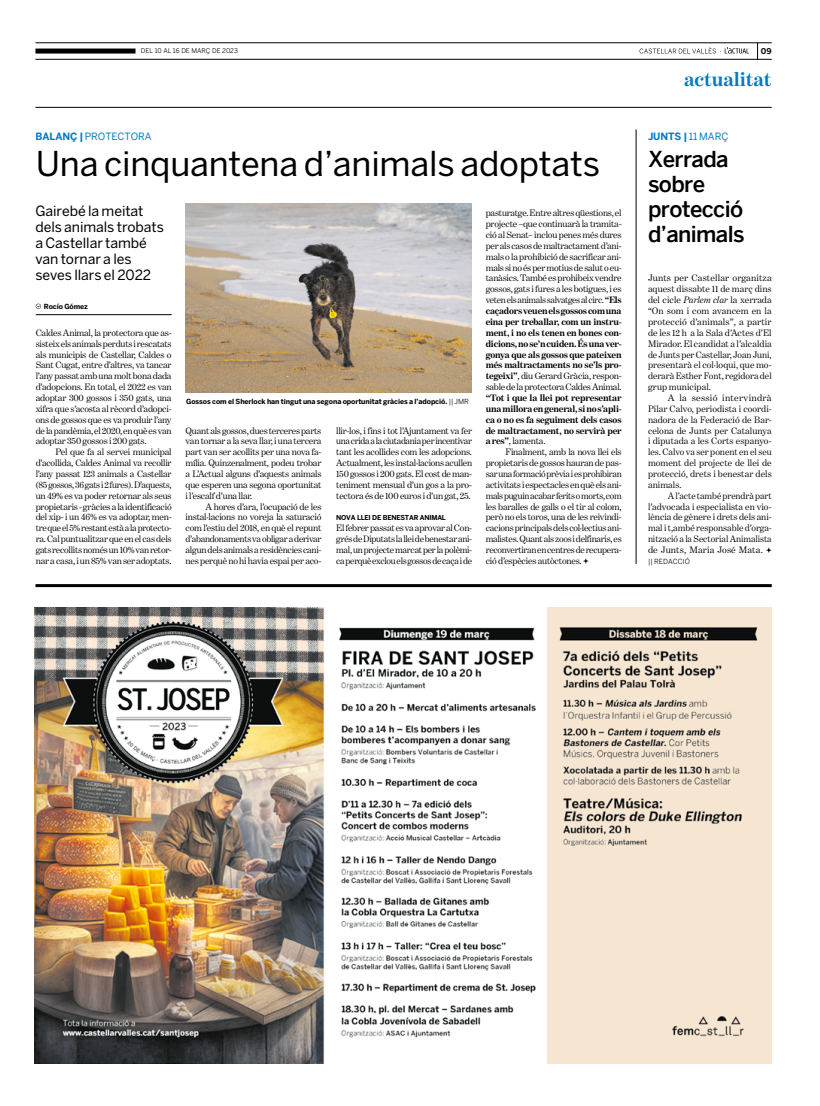
<style>
.page{position:relative;width:820px;height:1106px;background:#fff}
.page>*{position:absolute;margin:0;border:0;box-sizing:border-box;transform-origin:0 0}
.t1{font:34px "Benton Sans";letter-spacing:-.005em;color:#000}
.t2{font:500 22px/25px "Benton Sans";letter-spacing:-.03em;color:#000}
.t3{font:700 20px "Benton Modern One";letter-spacing:-.005em;color:#007ac2}
.t4{font:14px/16px "Benton Sans";letter-spacing:-.005em;color:#000}
.t5{font:10px "Benton Sans";letter-spacing:-.005em;color:#007ac2}
.t6{font:700 10px "Benton Sans";letter-spacing:-.01em;color:#007ac2}
.t7{font:9.5px/10.9px "Benton Modern One";letter-spacing:-.02em;color:#000;text-align:justify}
.t8{font:700 9.5px/10.9px "Benton Modern One";letter-spacing:-.02em;color:#000;text-align:justify}
.t9{font:700 8px "Benton Sans";color:#000}
.t10{font:700 7px "Benton Sans";letter-spacing:-.01em;color:#000}
.t11{font:7px "Benton Sans";letter-spacing:.005em;color:#000}
.t12{font:700 6.7px "Benton Sans";letter-spacing:-.035em;color:#000}
.t13{font:6.5px "Benton Sans";letter-spacing:.005em;color:#000}
.s1{font-weight:700}
.s2{font-weight:400}
.s3{font-style:italic}
</style>
<div class="page">
<svg style="left:757px;top:44px;width:1px;height:15px"></svg>
<svg style="left:639px;top:47px;width:109px;height:7px"></svg>
<hr style="left:35px;top:107px;width:736px;height:1px;background:#000">
<hr style="left:35px;top:43px;width:736px;height:1px;background:#000">
<hr style="left:35px;top:59px;width:736px;height:1px;background:#000">
<div style="left:35px;top:49px;width:100px;height:5px;background:#000"></div>
<hr style="left:35px;top:584px;width:736px;height:3px;background:#000">
<img style="left:186px;top:204px;width:285px;height:189px">
<svg style="left:36px;top:304px;width:5px;height:5px"></svg>
<hr style="left:36px;top:314px;width:135px;height:1px;background:#000">
<svg style="left:583px;top:558px;width:5px;height:6px"></svg>
<svg style="left:766px;top:547px;width:5px;height:6px"></svg>
<hr style="left:635px;top:129px;width:1px;height:435px;background:#000">
<img style="left:35px;top:607px;width:735px;height:456px">
<p class="t13" style="left:141px;top:47px;width:98px">DEL 10 AL 16 DE MARÇ DE 2023</p>
<p class="t9" style="left:760px;top:46px;width:12px">09</p>
<h3 class="t3" style="left:684px;top:68px;width:89px">actualitat</h3>
<p class="t5" style="left:35px;top:131px;width:118px"><span class="s1">BALANÇ |</span> PROTECTORA</p>
<p class="t6" style="left:647px;top:131px;width:82px">JUNTS | <span class="s2">11 MARÇ</span></p>
<h1 class="t1" style="left:36px;top:144px;width:565px">Una cinquantena d’animals adoptats</h1>
<h3 class="t4" style="left:35px;top:202px;width:130px">Gairebé la meitat dels animals trobats a Castellar també van tornar a les seves llars el 2022</h3>
<p class="t10" style="left:44px;top:302px;width:46px">Rocío Gómez</p>
<p class="t7" style="left:485px;top:208px;width:137px">pasturatge. Entre altres qüestions, el projecte –que continuarà la tramita&shy;ció al Senat– inclou penes més dures per als casos de maltractament d’ani&shy;mals o la prohibició de sacrificar ani&shy;mals si no és per motius de salut o eu&shy;tanàsics. També es prohibeix vendre gossos, gats i fures a les botigues, i es veten els animals salvatges al circ. <span class="s1">“Els caçadors veuen els gossos com una eina per treballar, com un instru&shy;ment, i no els tenen en bones con&shy;dicions, no se’n cuiden. És una ver&shy;gonya que als gossos que pateixen més maltractaments no se’ls pro&shy;tegeixi”</span>, diu Gerard Gràcia, respon&shy;sable de la protectora Caldes Animal.</p>
<p class="t8" style="left:485px;top:392px;width:137px">“Tot i que la llei pot representar una millora en general, si no s’apli&shy;ca o no es fa seguiment dels casos de maltractament, no servirà per a res”<span class="s2">, lamenta.</span></p>
<p class="t7" style="left:485px;top:446px;width:137px;text-indent:20px">Finalment, amb la nova llei els propietaris de gossos hauran de pas&shy;sar una formació prèvia i es prohibiran activitats i espectacles en què els ani&shy;mals puguin acabar ferits o morts, com les baralles de galls o el tir al colom, però no els toros, una de les reivindi&shy;cacions principals dels col·lectius ani&shy;malistes. Quant als zoos i delfinaris, es reconvertiran en centres de recupera&shy;ció d’espècies autòctones.</p>
<p class="t7" style="left:36px;top:327px;width:137px">Caldes Animal, la protectora que as&shy;sisteix els animals perduts i rescatats als municipis de Castellar, Caldes o Sant Cugat, entre d’altres, va tancar l’any passat amb una molt bona dada d’adopcions. En total, el 2022 es van adoptar 300 gossos i 350 gats, una xifra que s’acosta al rècord d’adopci&shy;ons de gossos que es va produir l’any de la pandèmia, el 2020, en què es van adoptar 350 gossos i 200 gats.</p>
<p class="t7" style="left:36px;top:446px;width:137px;text-indent:20px">Pel que fa al servei municipal d’acollida, Caldes Animal va recollir l’any passat 123 animals a Castellar (85 gossos, 36 gats i 2 fures). D’aquests, un 49% es va poder retornar als seus propietaris - gràcies a la identificació del xip- i un 46% es va adoptar, men&shy;tre que el 5% restant està a la protecto&shy;ra. Cal puntualitzar que en el cas dels gats recollits només un 10% van retor&shy;nar a casa, i un 85% van ser adoptats.</p>
<p class="t10" style="left:186px;top:397px;width:284px">Gossos com el Sherlock han tingut una segona oportunitat gràcies a l’adopció. <span class="s2">|| JMR</span></p>
<p class="t7" style="left:185px;top:425px;width:137px">Quant als gossos, dues terceres parts van tornar a la seva llar, i una tercera part van ser acollits per una nova fa&shy;mília. Quinzenalment, podeu trobar a L’Actual alguns d’aquests animals que esperen una segona oportunitat i l’escalf d’una llar.</p>
<p class="t7" style="left:185px;top:501px;width:137px;text-indent:20px">A hores d’ara, l’ocupació de les instal·lacions no voreja la saturació com l’estiu del 2018, en què el repunt d’abandonaments va obligar a derivar algun dels animals a residències cani&shy;nes perquè no hi havia espai per aco-</p>
<p class="t7" style="left:336px;top:425px;width:137px">llir-los, i fins i tot l’Ajuntament va fer una crida a la ciutadania per incentivar tant les acollides com les adopcions.<br>Actualment, les instal·lacions acullen 150 gossos i 200 gats. El cost de man&shy;teniment mensual d’un gos a la pro&shy;tectora és de 100 euros i d’un gat, 25.</p>
<p class="t12" style="left:336px;top:514px;width:111px">NOVA LLEI DE BENESTAR ANIMAL</p>
<p class="t7" style="left:336px;top:522px;width:137px">El febrer passat es va aprovar al Con&shy;grés de Diputats la llei de benestar ani&shy;mal, un projecte marcat per la polèmi&shy;ca perquè exclou els gossos de caça i de</p>
<h2 class="t2" style="left:647px;top:147px;width:98px">Xerrada sobre protecció d’animals</h2>
<p class="t7" style="left:647px;top:273px;width:125px">Junts per Castellar organitza aquest dissabte 11 de març dins del cicle <span class="s3">Parlem clar</span> la xerrada “On som i com avancem en la protecció d’animals”, a partir de les 12 h a la Sala d’Actes d’El Mirador. El candidat a l’alcaldia de Junts per Castellar, Joan Juni, presentarà el col·loqui, que mo&shy;derarà Esther Font, regidora del grup municipal.</p>
<p class="t7" style="left:647px;top:392px;width:125px;text-indent:20px">A la sessió intervindrà Pilar Calvo, periodista i coordi&shy;nadora de la Federació de Bar&shy;celona de Junts per Catalunya i diputada a les Corts espanyo&shy;les. Calvo va ser ponent en el seu moment del projecte de llei de protecció, drets i benestar dels animals.</p>
<p class="t7" style="left:647px;top:490px;width:125px;text-indent:20px">A l’acte també prendrà part l’advocada i especialista en vio&shy;lència de gènere i drets dels ani&shy;mal i t,ambé responsable d’orga&shy;nització a la Sectorial Animalista de Junts, Maria José Mata.</p>
<p class="t11" style="left:647px;top:557px;width:43px">|| REDACCIÓ</p>
</div>
